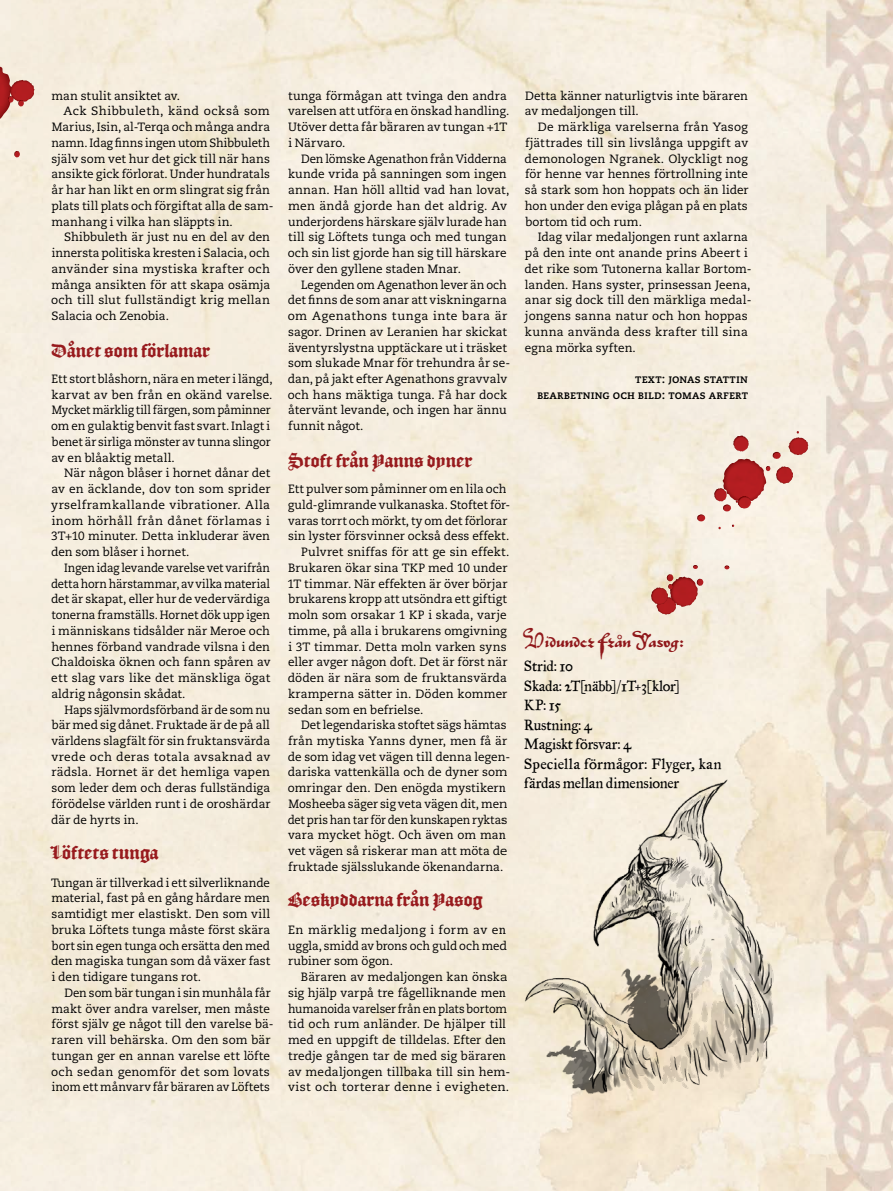
<style>
.page{position:relative;width:893px;height:1191px;background:#fff}
.page>*{position:absolute;margin:0;border:0;box-sizing:border-box;transform-origin:0 0}
.t1{font:25.5px "Historical St Augustin Civilite";letter-spacing:-.02em;color:#90181b}
.t2{font:18px "Historical English Textura";color:#981b1e}
.t3{font:16.5px/19.5px "Historical Fell Type Roman";letter-spacing:-.005em;color:#000}
.t4{font:12px/15.8px "Caecilia";letter-spacing:.005em;color:#000}
.t5{font:12px/15.8px "Caecilia";letter-spacing:.005em;color:#000;scale:.96 1}
.t6{font:12px/15.8px "Caecilia";letter-spacing:.005em;color:#000;text-align:justify;scale:.95 1}
.t7{font:12px/15.8px "Caecilia";letter-spacing:.005em;color:#000;text-align:justify;scale:.94 1}
.t8{font:12px/15.8px "Caecilia Bold SC";letter-spacing:.01em;color:#000;text-align:right}
.t9{font:12px "Caecilia";letter-spacing:.03em;color:#000}
.t10{font:12px "Caecilia";letter-spacing:.025em;color:#000}
.t11{font:12px "Caecilia";letter-spacing:.04em;color:#000}
.s1{font-family:"Maiola"}
</style>
<div class="page">
<img style="left:0;top:0;width:893px;height:1191px">
<svg style="left:14px;top:151px;width:6px;height:6px"></svg>
<svg style="left:0;top:55px;width:35px;height:77px;background:#dca99f"></svg>
<svg style="left:651px;top:565px;width:52px;height:49px;background:#d18b83"></svg>
<svg style="left:724px;top:565px;width:5px;height:4px"></svg>
<svg style="left:714px;top:431px;width:94px;height:80px;background:#deaaa2"></svg>
<svg style="left:697px;top:514px;width:8px;height:7px"></svg>
<img style="left:503px;top:770px;width:275px;height:330px">
<p class="t4" style="left:51px;top:88px;width:130px">man stulit ansiktet av.</p>
<p class="t11" style="left:63px;top:104px;width:208px">Ack Shibbuleth, känd också som</p>
<p class="t4" style="left:52px;top:119px;width:220px">Marius, Isin, al-Terqa och många andra</p>
<p class="t6" style="left:51px;top:135px;width:232px">namn. Idag finns ingen utom Shibbuleth</p>
<p class="t4" style="left:51px;top:151px;width:220px">själv som vet hur det gick till när hans</p>
<p class="t4" style="left:51px;top:167px;width:220px">ansikte gick förlorat. Under hundratals</p>
<p class="t4" style="left:52px;top:182px;width:220px">år har han likt en orm slingrat sig från</p>
<p class="t4" style="left:52px;top:198px;width:224px">plats till plats och förgiftat alla de sam-</p>
<p class="t4" style="left:51px;top:214px;width:183px">manhang i vilka han släppts in.</p>
<p class="t4" style="left:64px;top:229px;width:207px">Shibbuleth är just nu en del av den</p>
<p class="t4" style="left:52px;top:245px;width:220px">innersta politiska kresten i Salacia, och</p>
<p class="t10" style="left:51px;top:262px;width:220px">använder sina mystiska krafter och</p>
<p class="t4" style="left:51px;top:277px;width:220px">många ansikten för att skapa osämja</p>
<p class="t9" style="left:51px;top:293px;width:220px">och till slut fullständigt krig mellan</p>
<p class="t4" style="left:52px;top:308px;width:119px">Salacia och Zenobia.</p>
<h2 class="t2" style="left:51px;top:337px;width:161px">Dånet som förlamar</h2>
<p class="t5" style="left:51px;top:371px;width:232px">Ett stort blåshorn, nära en meter i längd, karvat av ben från en okänd varelse.<br>Mycket märklig till färgen, som påminner om en gulaktig benvit fast svart. Inlagt i benet är sirliga mönster av tunna slingor av en blåaktig metall.</p>
<p class="t4" style="left:51px;top:465px;width:221px;text-align:justify;text-indent:13px">När någon blåser i hornet dånar det av en äcklande, dov ton som sprider yrselframkallande vibrationer. Alla inom hörhåll från dånet förlamas i 3T+10 minuter. Detta inkluderar även den som blåser i hornet.</p>
<p class="t7" style="left:51px;top:560px;width:235px;text-indent:13px">Ingen idag levande varelse vet varifrån detta horn härstammar, av vilka material det är skapat, eller hur de vedervärdiga tonerna framställs. Hornet dök upp igen i människans tidsålder när Meroe och hennes förband vandrade vilsna i den Chaldoiska öknen och fann spåren av ett slag vars like det mänskliga ögat aldrig någonsin skådat.</p>
<p class="t6" style="left:51px;top:701px;width:233px;text-indent:13px">Haps självmordsförband är de som nu bär med sig dånet. Fruktade är de på all världens slagfält för sin fruktansvärda vrede och deras totala avsaknad av rädsla. Hornet är det hemliga vapen som leder dem och deras fullständiga förödelse världen runt i de oroshärdar där de hyrts in.</p>
<h2 class="t2" style="left:51px;top:838px;width:109px">Löftets tunga</h2>
<p class="t5" style="left:51px;top:875px;width:230px;text-align:justify">Tungan är tillverkad i ett silverliknande material, fast på en gång hårdare men samtidigt mer elastiskt. Den som vill bruka Löftets tunga måste först skära bort sin egen tunga och ersätta den med den magiska tungan som då växer fast i den tidigare tungans rot.</p>
<p class="t5" style="left:51px;top:985px;width:233px;text-indent:13px">Den som bär tungan i sin munhåla får makt över andra varelser, men måste först själv ge något till den varelse bä&shy;raren vill behärska. Om den som bär tungan ger en annan varelse ett löfte och sedan genomför det som lovats inom ett månvarv får bäraren av Löftets</p>
<p class="t4" style="left:288px;top:88px;width:223px">tunga förmågan att tvinga den andra varelsen att utföra en önskad handling.<br>Utöver detta får bäraren av tungan +1T i Närvaro.</p>
<p class="t6" style="left:288px;top:151px;width:235px;text-align:left;text-indent:13px">Den lömske Agenathon från Vidderna kunde vrida på sanningen som ingen annan. Han höll alltid vad han lovat, men ändå gjorde han det aldrig. Av underjordens härskare själv lurade han till sig Löftets tunga och med tungan och sin list gjorde han sig till härskare över den gyllene staden Mnar.</p>
<p class="t5" style="left:288px;top:277px;width:233px;text-indent:13px">Legenden om Agenathon lever än och det finns de som anar att viskningarna om Agenathons tunga inte bara är sagor. Drinen av Leranien har skickat äventyrslystna upptäckare ut i träsket som slukade Mnar för trehundra år se&shy;dan, på jakt efter Agenathons gravvalv och hans mäktiga tunga. Få har dock återvänt levande, och ingen har ännu funnit något.</p>
<h2 class="t2" style="left:288px;top:447px;width:186px">Stoft från Yanns dyner</h2>
<p class="t4" style="left:288px;top:481px;width:220px">Ett pulver som påminner om en lila och</p>
<p class="t4" style="left:288px;top:497px;width:224px">guld-glimrande vulkanaska. Stoftet för-</p>
<p class="t5" style="left:288px;top:513px;width:230px">varas torrt och mörkt, ty om det förlorar</p>
<p class="t4" style="left:288px;top:528px;width:223px">sin lyster försvinner också dess effekt.</p>
<p class="t4" style="left:301px;top:544px;width:210px">Pulvret sniffas för att ge sin effekt.</p>
<p class="t4" style="left:288px;top:560px;width:221px">Brukaren ökar sina TKP med 10 under</p>
<p class="t4" style="left:287px;top:576px;width:221px">1T timmar. När effekten är över börjar</p>
<p class="t5" style="left:289px;top:591px;width:229px">brukarens kropp att utsöndra ett giftigt</p>
<p class="t4" style="left:288px;top:607px;width:220px">moln som orsakar 1 KP i skada, varje</p>
<p class="t4" style="left:288px;top:623px;width:220px">timme, på alla i brukarens omgivning</p>
<p class="t4" style="left:288px;top:639px;width:220px">i 3T timmar. Detta moln varken syns</p>
<p class="t4" style="left:288px;top:654px;width:221px">eller avger någon doft. Det är först när</p>
<p class="t4" style="left:288px;top:670px;width:221px">döden är nära som de fruktansvärda</p>
<p class="t4" style="left:288px;top:686px;width:221px">kramperna sätter in. Döden kommer</p>
<p class="t4" style="left:288px;top:701px;width:137px">sedan som en befrielse.</p>
<p class="t4" style="left:301px;top:717px;width:207px">Det legendariska stoftet sägs hämtas</p>
<p class="t4" style="left:288px;top:733px;width:221px">från mytiska Yanns dyner, men få är</p>
<p class="t4" style="left:288px;top:749px;width:224px">de som idag vet vägen till denna legen-</p>
<p class="t4" style="left:288px;top:764px;width:221px">dariska vattenkälla och de dyner som</p>
<p class="t4" style="left:288px;top:780px;width:220px">omringar den. Den enögda mystikern</p>
<p class="t4" style="left:288px;top:796px;width:220px">Mosheeba säger sig veta vägen dit, men</p>
<p class="t7" style="left:288px;top:812px;width:234px">det pris han tar för den kunskapen ryktas</p>
<p class="t4" style="left:288px;top:827px;width:220px">vara mycket högt. Och även om man</p>
<p class="t4" style="left:288px;top:843px;width:220px">vet vägen så riskerar man att möta de</p>
<p class="t4" style="left:288px;top:859px;width:217px">fruktade själsslukande ökenandarna.</p>
<h2 class="t2" style="left:287px;top:886px;width:197px">Beskyddarna från Yasog</h2>
<p class="t4" style="left:288px;top:922px;width:220px;text-align:justify">En märklig medaljong i form av en uggla, smidd av brons och guld och med rubiner som ögon.</p>
<p class="t4" style="left:288px;top:969px;width:224px;text-indent:13px">Bäraren av medaljongen kan önska sig hjälp varpå tre fågelliknande men humanoida varelser från en plats bortom tid och rum anländer. De hjälper till med en uppgift de tilldelas. Efter den tredje gången tar de med sig bäraren av medaljongen tillbaka till sin hem&shy;vist och torterar denne i evigheten.</p>
<p class="t4" style="left:525px;top:88px;width:225px">Detta känner naturligtvis inte bäraren av medaljongen till.</p>
<p class="t4" style="left:524px;top:119px;width:226px;text-align:justify;text-indent:13px">De märkliga varelserna från Yasog fjättrades till sin livslånga uppgift av demonologen Ngranek. Olyckligt nog för henne var hennes förtrollning inte så stark som hon hoppats och än lider hon under den eviga plågan på en plats bortom tid och rum.</p>
<p class="t4" style="left:524px;top:229px;width:228px;text-indent:13px">Idag vilar medaljongen runt axlarna på den inte ont anande prins Abeert i det rike som Tutonerna kallar Bortom&shy;landen. Hans syster, prinsessan Jeena, anar sig dock till den märkliga medal&shy;jongens sanna natur och hon hoppas kunna använda dess krafter till sina egna mörka syften.</p>
<p class="t8" style="left:537px;top:371px;width:213px">text: jonas stattin<br>bearbetning och bild: tomas arfert</p>
<h1 class="t1" style="left:524px;top:623px;width:162px">Vidunder från Yasog:</h1>
<h3 class="t3" style="left:524px;top:656px;width:199px">Strid: 10<br>Skada: 2T(näbb)/1T<span class="s1">+</span>3(klor)<br>KP: 15<br>Rustning: 4<br>Magiskt försvar: 4<br>Speciella förmågor: Flyger, kan färdas mellan dimensioner</h3>
</div>
